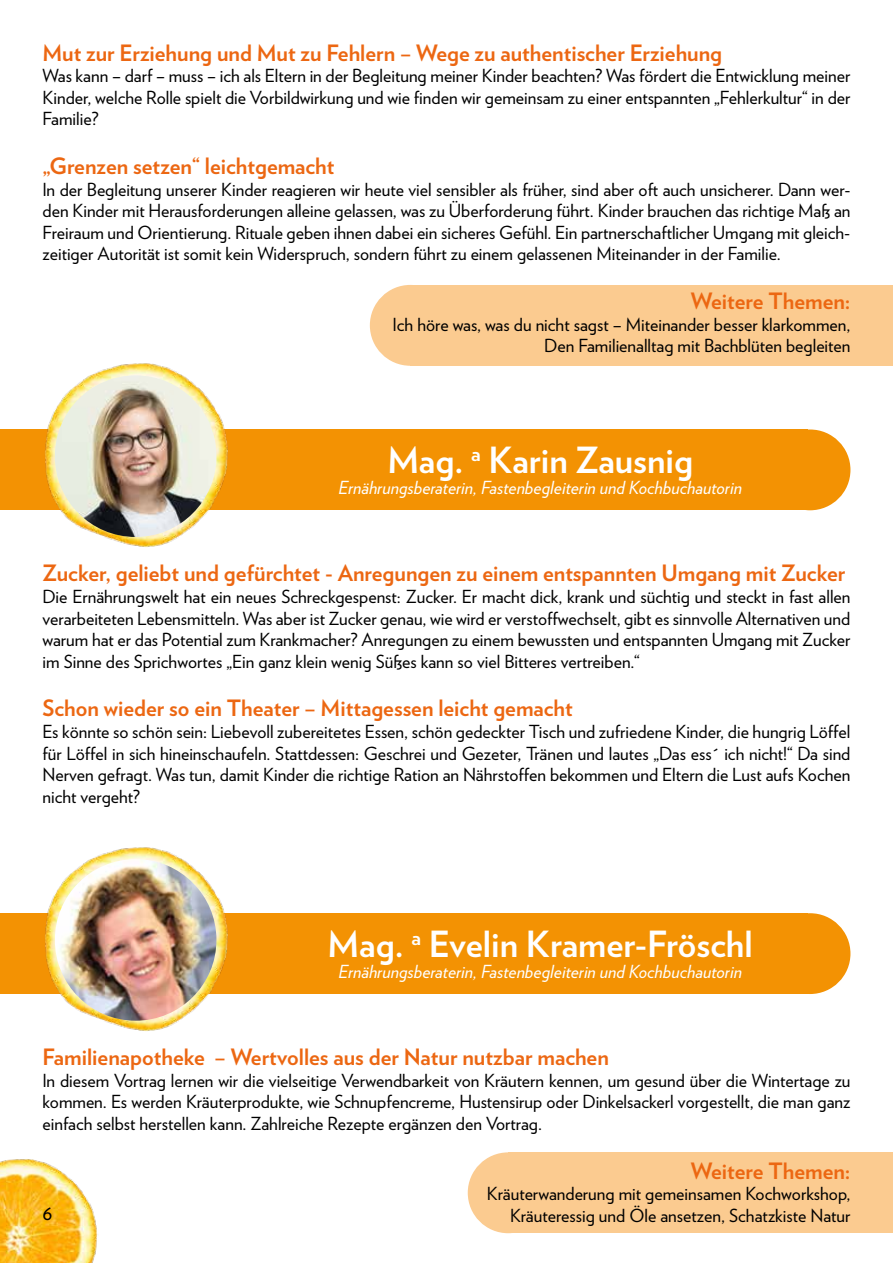
<style>
.page{position:relative;width:893px;height:1263px;background:#fff}
.page>*{position:absolute;margin:0;border:0;box-sizing:border-box;transform-origin:0 0}
.t1{font:700 36px "Verlag";color:#fff}
.t2{font:700 22.5px "Verlag";color:#ec6712}
.t3{font:21px "Verlag";color:#000}
.t4{font:18px/21.6px "Verlag";color:#000;text-align:justify}
.t5{font:italic 18px "Verlag";color:#fff}
</style>
<div class="page">
<img style="left:0;top:1159px;width:98px;height:104px">
<div style="left:508px;top:1152px;width:385px;height:81px;background:#fbcb90"></div>
<div style="left:468px;top:1152px;width:81px;height:81px;background:#fbcb90;border-radius:50%"></div>
<div style="left:410px;top:285px;width:483px;height:81px;background:#fbcb90"></div>
<div style="left:370px;top:285px;width:81px;height:81px;background:#fbcb90;border-radius:50%"></div>
<div style="left:0;top:429px;width:808px;height:81px;background:#f39203"></div>
<img style="left:45px;top:363px;width:183px;height:184px">
<img style="left:55px;top:375px;width:161px;height:162px;border-radius:81px">
<div style="left:770px;top:429px;width:80px;height:81px;background:#f39203;border-radius:50%"></div>
<div style="left:0;top:913px;width:808px;height:81px;background:#f39203"></div>
<img style="left:45px;top:847px;width:183px;height:184px">
<img style="left:55px;top:859px;width:161px;height:162px;border-radius:81px">
<div style="left:770px;top:913px;width:80px;height:81px;background:#f39203;border-radius:50%"></div>
<p class="t2" style="left:43px;top:35px;width:681px">Mut zur Erziehung und Mut zu Fehlern – Wege zu authentischer Erziehung</p>
<p class="t4" style="left:43px;top:64px;width:809px">Was kann – darf – muss – ich als Eltern in der Begleitung meiner Kinder beachten? Was fördert die Entwicklung meiner Kinder, welche Rolle spielt die Vorbildwirkung und wie finden wir gemeinsam zu einer entspannten „Fehlerkultur“ in der Familie?</p>
<p class="t2" style="left:43px;top:148px;width:293px">„Grenzen setzen“ leichtgemacht</p>
<p class="t4" style="left:43px;top:177px;width:809px">In der Begleitung unserer Kinder reagieren wir heute viel sensibler als früher, sind aber oft auch unsicherer. Dann wer&shy;den Kinder mit Herausforderungen alleine gelassen, was zu Überforderung führt. Kinder brauchen das richtige Maß an Freiraum und Orientierung. Rituale geben ihnen dabei ein sicheres Gefühl. Ein partnerschaftlicher Umgang mit gleich&shy;zeitiger Autorität ist somit kein Widerspruch, sondern führt zu einem gelassenen Miteinander in der Familie.</p>
<p class="t2" style="left:691px;top:283px;width:161px">Weitere Themen:</p>
<p class="t4" style="left:393px;top:312px;width:459px;text-align:right">Ich höre was, was du nicht sagst – Miteinander besser klarkommen,<br>Den Familienalltag mit Bachblüten begleiten</p>
<h1 class="t1" style="left:387px;top:432px;width:307px">Mag. <sup>a</sup> Karin Zausnig</h1>
<p class="t5" style="left:338px;top:474px;width:405px">Ernährungsberaterin, Fastenbegleiterin und Kochbuchautorin</p>
<p class="t2" style="left:43px;top:556px;width:804px">Zucker, geliebt und gefürchtet - Anregungen zu einem entspannten Umgang mit Zucker</p>
<p class="t4" style="left:43px;top:585px;width:809px">Die Ernährungswelt hat ein neues Schreckgespenst: Zucker. Er macht dick, krank und süchtig und steckt in fast allen verarbeiteten Lebensmitteln. Was aber ist Zucker genau, wie wird er verstoffwechselt, gibt es sinnvolle Alternativen und warum hat er das Potential zum Krankmacher? Anregungen zu einem bewussten und entspannten Umgang mit Zucker im Sinne des Sprichwortes „Ein ganz klein wenig Süßes kann so viel Bitteres vertreiben.“</p>
<p class="t2" style="left:43px;top:691px;width:532px">Schon wieder so ein Theater – Mittagessen leicht gemacht</p>
<p class="t4" style="left:43px;top:720px;width:809px">Es könnte so schön sein: Liebevoll zubereitetes Essen, schön gedeckter Tisch und zufriedene Kinder, die hungrig Löffel für Löffel in sich hineinschaufeln. Stattdessen: Geschrei und Gezeter, Tränen und lautes „Das ess´ ich nicht!“ Da sind Nerven gefragt. Was tun, damit Kinder die richtige Ration an Nährstoffen bekommen und Eltern die Lust aufs Kochen nicht vergeht?</p>
<h1 class="t1" style="left:328px;top:915px;width:427px">Mag. <sup>a</sup> Evelin Kramer-Fröschl</h1>
<p class="t5" style="left:338px;top:958px;width:405px">Ernährungsberaterin, Fastenbegleiterin und Kochbuchautorin</p>
<p class="t2" style="left:43px;top:1039px;width:568px">Familienapotheke – Wertvolles aus der Natur nutzbar machen</p>
<p class="t4" style="left:43px;top:1068px;width:809px">In diesem Vortrag lernen wir die vielseitige Verwendbarkeit von Kräutern kennen, um gesund über die Wintertage zu kommen. Es werden Kräuterprodukte, wie Schnupfencreme, Hustensirup oder Dinkelsackerl vorgestellt, die man ganz einfach selbst herstellen kann. Zahlreiche Rezepte ergänzen den Vortrag.</p>
<p class="t2" style="left:691px;top:1153px;width:161px">Weitere Themen:</p>
<p class="t4" style="left:487px;top:1182px;width:365px;text-align:right">Kräuterwanderung mit gemeinsamen Kochworkshop,<br>Kräuteressig und Öle ansetzen, Schatzkiste Natur</p>
<p class="t3" style="left:43px;top:1197px;width:12px">6</p>
</div>
